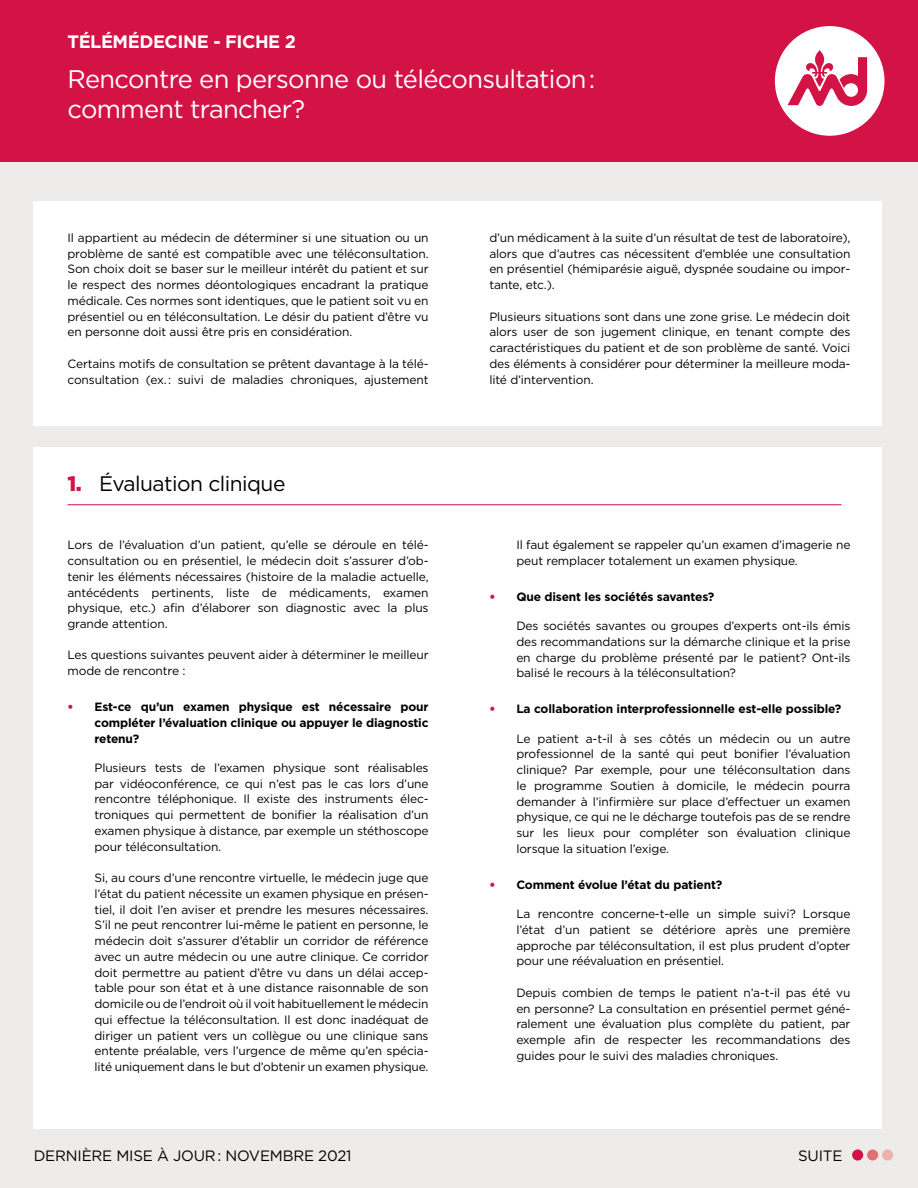
<style>
.page{position:relative;width:918px;height:1188px;background:#edeceb}
.page>*{position:absolute;margin:0;border:0;box-sizing:border-box;transform-origin:0 0}
.t1{font:25.5px/30px "Gotham";letter-spacing:-.025em;color:#fff}
.t2{font:21px "Gotham";letter-spacing:-.025em;color:#000}
.t3{font:700 18px "Gotham";letter-spacing:-.025em;color:#fff}
.t4{font:15px "Gotham";letter-spacing:-.01em;color:#000}
.t5{font:12px/15.8px "Gotham";letter-spacing:-.01em;color:#000;text-align:justify}
.t6{font:700 12px/15.8px "Gotham";letter-spacing:-.01em;color:#000;text-align:justify}
.s1{font-weight:900;color:#d31245}
</style>
<div class="page">
<div style="left:34px;top:201px;width:848px;height:225px;background:#fff"></div>
<div style="left:34px;top:447px;width:848px;height:681px;background:#fff"></div>
<hr style="left:68px;top:504px;width:774px;height:1px;background:#d31245">
<div style="left:0;top:0;width:918px;height:162px;background:#d31245"></div>
<div style="left:775px;top:26px;width:110px;height:110px;background:#fff;border-radius:50%"></div>
<svg style="left:788px;top:50px;width:79px;height:56px"></svg>
<div style="left:852px;top:1149px;width:11px;height:12px;background:#d31245;border-radius:50%"></div>
<div style="left:867px;top:1149px;width:11px;height:12px;background:#e17071;border-radius:50%"></div>
<div style="left:882px;top:1149px;width:11px;height:12px;background:#eeb1ac;border-radius:50%"></div>
<h3 class="t3" style="left:68px;top:30px;width:230px">TÉLÉMÉDECINE - FICHE 2</h3>
<h1 class="t1" style="left:68px;top:63px;width:529px">Rencontre en personne ou téléconsultation : comment trancher?</h1>
<p class="t5" style="left:68px;top:229px;width:363px">Il appartient au médecin de déterminer si une situation ou un problème de santé est compatible avec une téléconsultation.<br>Son choix doit se baser sur le meilleur intérêt du patient et sur le respect des normes déontologiques encadrant la pratique médicale. Ces normes sont identiques, que le patient soit vu en présentiel ou en téléconsultation. Le désir du patient d’être vu en personne doit aussi être pris en considération.</p>
<p class="t5" style="left:68px;top:355px;width:363px">Certains motifs de consultation se prêtent davantage à la télé&shy;consultation (ex. : suivi de maladies chroniques, ajustement</p>
<h2 class="t2" style="left:68px;top:470px;width:219px"><span class="s1">1.</span> Évaluation clinique</h2>
<p class="t5" style="left:68px;top:537px;width:363px">Lors de l’évaluation d’un patient, qu’elle se déroule en télé&shy;consultation ou en présentiel, le médecin doit s’assurer d’ob&shy;tenir les éléments nécessaires (histoire de la maladie actuelle, antécédents pertinents, liste de médicaments, examen physique, etc.) afin d’élaborer son diagnostic avec la plus grande attention.</p>
<p class="t5" style="left:68px;top:647px;width:363px">Les questions suivantes peuvent aider à déterminer le meilleur mode de rencontre :</p>
<p class="t6" style="left:94px;top:699px;width:336px;text-indent:-27px"><span class="s1">•</span> Est-ce qu’un examen physique est nécessaire pour compléter l’évaluation clinique ou appuyer le diagnostic retenu?</p>
<p class="t5" style="left:94px;top:760px;width:336px">Plusieurs tests de l’examen physique sont réalisables par vidéoconférence, ce qui n’est pas le cas lors d’une rencontre téléphonique. Il existe des instruments élec&shy;troniques qui permettent de bonifier la réalisation d’un examen physique à distance, par exemple un stéthoscope pour téléconsultation.</p>
<p class="t5" style="left:94px;top:870px;width:336px">Si, au cours d’une rencontre virtuelle, le médecin juge que l’état du patient nécessite un examen physique en présen&shy;tiel, il doit l’en aviser et prendre les mesures nécessaires.<br>S’il ne peut rencontrer lui-même le patient en personne, le médecin doit s’assurer d’établir un corridor de référence avec un autre médecin ou une autre clinique. Ce corridor doit permettre au patient d’être vu dans un délai accep&shy;table pour son état et à une distance raisonnable de son domicile ou de l’endroit où il voit habituellement le médecin qui effectue la téléconsultation. Il est donc inadéquat de diriger un patient vers un collègue ou une clinique sans entente préalable, vers l’urgence de même qu’en spécia&shy;lité uniquement dans le but d’obtenir un examen physique.</p>
<p class="t5" style="left:489px;top:229px;width:363px">d’un médicament à la suite d’un résultat de test de laboratoire), alors que d’autres cas nécessitent d’emblée une consultation en présentiel (hémiparésie aiguë, dyspnée soudaine ou impor&shy;tante, etc.).</p>
<p class="t5" style="left:489px;top:308px;width:363px">Plusieurs situations sont dans une zone grise. Le médecin doit alors user de son jugement clinique, en tenant compte des caractéristiques du patient et de son problème de santé. Voici des éléments à considérer pour déterminer la meilleure moda&shy;lité d’intervention.</p>
<p class="t5" style="left:516px;top:537px;width:336px">Il faut également se rappeler qu’un examen d’imagerie ne peut remplacer totalement un examen physique.</p>
<p class="t6" style="left:489px;top:589px;width:227px"><span class="s1">•</span> Que disent les sociétés savantes?</p>
<p class="t5" style="left:516px;top:618px;width:336px">Des sociétés savantes ou groupes d’experts ont-ils émis des recommandations sur la démarche clinique et la prise en charge du problème présenté par le patient? Ont-ils balisé le recours à la téléconsultation?</p>
<p class="t6" style="left:489px;top:701px;width:354px"><span class="s1">•</span> La collaboration interprofessionnelle est-elle possible?</p>
<p class="t5" style="left:516px;top:730px;width:336px">Le patient a-t-il à ses côtés un médecin ou un autre professionnel de la santé qui peut bonifier l’évaluation clinique? Par exemple, pour une téléconsultation dans le programme Soutien à domicile, le médecin pourra demander à l’infirmière sur place d’effectuer un examen physique, ce qui ne le décharge toutefois pas de se rendre sur les lieux pour compléter son évaluation clinique lorsque la situation l’exige.</p>
<p class="t6" style="left:489px;top:877px;width:235px"><span class="s1">•</span> Comment évolue l’état du patient?</p>
<p class="t5" style="left:516px;top:906px;width:336px">La rencontre concerne-t-elle un simple suivi? Lorsque l’état d’un patient se détériore après une première approche par téléconsultation, il est plus prudent d’opter pour une réévaluation en présentiel.</p>
<p class="t5" style="left:516px;top:984px;width:336px">Depuis combien de temps le patient n’a-t-il pas été vu en personne? La consultation en présentiel permet géné&shy;ralement une évaluation plus complète du patient, par exemple afin de respecter les recommandations des guides pour le suivi des maladies chroniques.</p>
<p class="t4" style="left:34px;top:1146px;width:319px">DERNIÈRE MISE À JOUR : NOVEMBRE 2021</p>
<p class="t4" style="left:798px;top:1146px;width:46px">SUITE</p>
</div>
